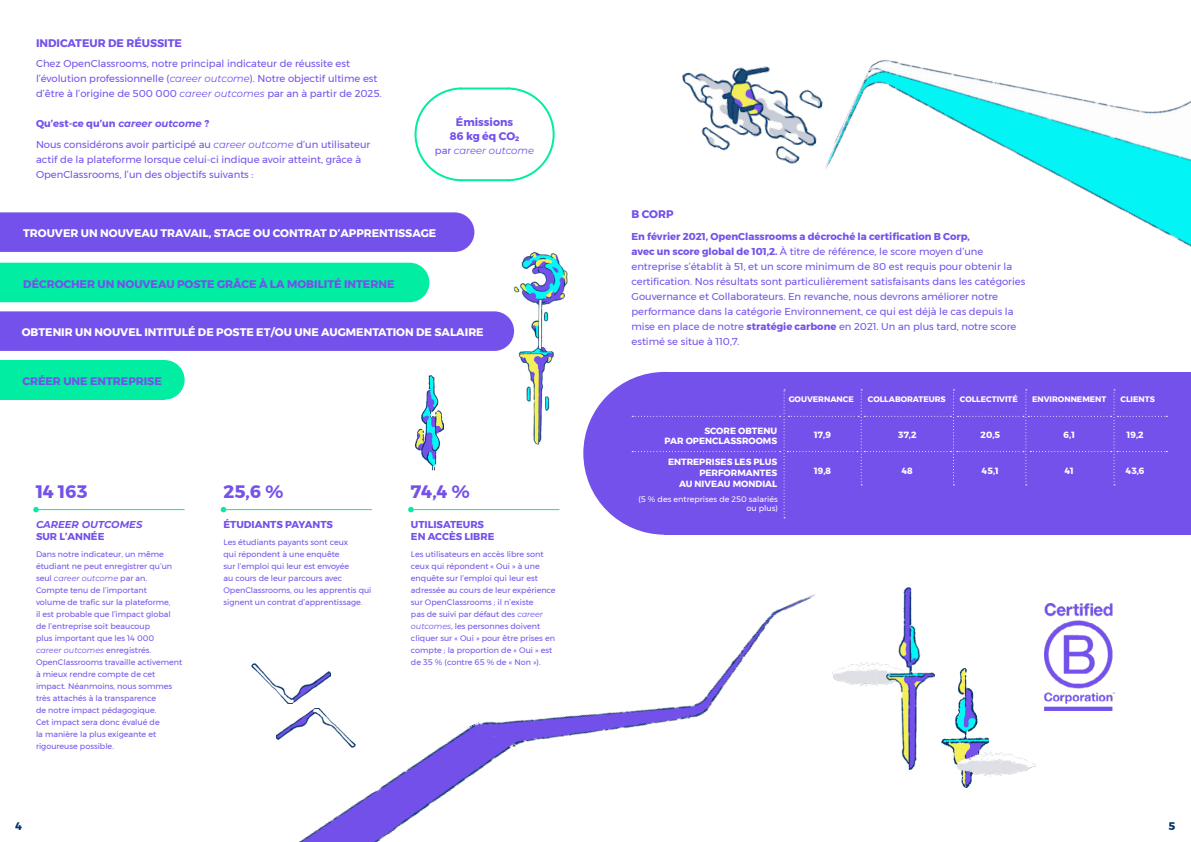
<style>
.page{position:relative;width:1191px;height:842px;background:#fff}
.page>*{position:absolute;margin:0;border:0;box-sizing:border-box;transform-origin:0 0}
.t1{font:700 18px "Montserrat";color:#7451eb}
.t2{font:700 11px "Montserrat";color:#fff}
.t3{font:700 11px/14px "Montserrat";color:#7451eb;text-align:center}
.t4{font:700 11px "Montserrat";color:#003668}
.t5{font:10px/15px "Montserrat";color:#7451eb}
.t6{font:700 10px/12px "Montserrat";color:#7451eb}
.t7{font:italic 10px "Montserrat";color:#7451eb}
.t8{font:italic 700 10px "Montserrat";color:#7451eb}
.t9{font:700 9px/10.8px "Montserrat";color:#fff;text-align:right}
.t10{font:8px/12px "Montserrat";color:#7451eb}
.t11{font:700 8px "Montserrat";color:#fff}
.t12{font:8px/9.6px "Montserrat";color:#fff;text-align:right}
.s1{font-style:italic}
.s2{font-weight:700}
.s3{font-weight:700;font-style:italic}
.s4{font-style:normal}
</style>
<div class="page">
<div style="left:0;top:212px;width:474px;height:40px;background:#7451eb"></div>
<div style="left:0;top:311px;width:503px;height:40px;background:#7451eb"></div>
<div style="left:0;top:263px;width:429px;height:39px;background:#00eda2"></div>
<img style="left:843px;top:662px;width:43px;height:25px">
<div style="left:0;top:360px;width:165px;height:40px;background:#00eda2"></div>
<div style="left:145px;top:360px;width:40px;height:40px;background:#00eda2;border-radius:50%"></div>
<hr style="left:36px;top:509px;width:149px;height:1px;background:#00eda2">
<svg style="left:33px;top:507px;width:6px;height:5px"></svg>
<hr style="left:223px;top:509px;width:149px;height:1px;background:#00eda2">
<svg style="left:221px;top:507px;width:5px;height:5px"></svg>
<hr style="left:411px;top:509px;width:148px;height:1px;background:#00eda2">
<svg style="left:408px;top:507px;width:6px;height:5px"></svg>
<svg style="left:414px;top:87px;width:141px;height:95px"></svg>
<img style="left:825px;top:59px;width:366px;height:188px">
<img style="left:1044px;top:604px;width:70px;height:107px">
<div style="left:664px;top:372px;width:527px;height:163px;background:#7451eb"></div>
<div style="left:583px;top:372px;width:163px;height:163px;background:#7451eb;border-radius:50%"></div>
<svg style="left:632px;top:389px;width:535px;height:129px"></svg>
<img style="left:682px;top:66px;width:141px;height:98px">
<img style="left:503px;top:252px;width:65px;height:193px">
<img style="left:415px;top:375px;width:29px;height:96px">
<img style="left:251px;top:664px;width:6px;height:8px">
<img style="left:257px;top:594px;width:586px;height:248px">
<img style="left:941px;top:669px;width:48px;height:119px">
<img style="left:886px;top:587px;width:48px;height:183px">
<img style="left:941px;top:748px;width:96px;height:32px">
<h2 class="t3" style="left:36px;top:36px;width:147px">INDICATEUR DE RÉUSSITE</h2>
<p class="t5" style="left:36px;top:56px;width:347px">Chez OpenClassrooms, notre principal indicateur de réussite est l’évolution professionnelle (<span class="s1">career outcome</span>). Notre objectif ultime est d’être à l’origine de 500 000 <span class="s1">career outcomes</span> par an à partir de 2025.</p>
<p class="t5" style="left:36px;top:113px;width:336px;line-height:20.7px"><span class="s2">Qu’est-ce qu’un</span> <span class="s3">career outcome</span> <span class="s2">?<br></span>Nous considérons avoir participé au <span class="s1">career outcome</span> d’un utilisateur</p>
<p class="t5" style="left:36px;top:151px;width:327px">actif de la plateforme lorsque celui-ci indique avoir atteint, grâce à<br>OpenClassrooms, l’un des objectifs suivants :</p>
<h2 class="t3" style="left:450px;top:115px;width:71px">Émissions<br>86 kg éq CO2</h2>
<p class="t7" style="left:435px;top:143px;width:101px"><span class="s4">par</span> career outcome</p>
<h2 class="t2" style="left:23px;top:225px;width:414px">TROUVER UN NOUVEAU TRAVAIL, STAGE OU CONTRAT D’APPRENTISSAGE</h2>
<h2 class="t3" style="left:23px;top:277px;width:373px">DÉCROCHER UN NOUVEAU POSTE GRÂCE À LA MOBILITÉ INTERNE</h2>
<h2 class="t2" style="left:22px;top:323px;width:463px">OBTENIR UN NOUVEL INTITULÉ DE POSTE ET/OU UNE AUGMENTATION DE SALAIRE</h2>
<h2 class="t3" style="left:22px;top:374px;width:141px">CRÉER UNE ENTREPRISE</h2>
<h1 class="t1" style="left:36px;top:477px;width:53px">14 163</h1>
<p class="t8" style="left:36px;top:518px;width:108px">CAREER OUTCOMES</p>
<p class="t6" style="left:36px;top:530px;width:70px">SUR L’ANNÉE</p>
<p class="t10" style="left:36px;top:548px;width:148px">Dans notre indicateur, un même étudiant ne peut enregistrer qu’un seul <span class="s1">career outcome</span> par an.<br>Compte tenu de l’important<br>volume de trafic sur la plateforme,<br>il est probable que l’impact global de l’entreprise soit beaucoup<br>plus important que les 14 000<br><span class="s1">career outcomes</span> enregistrés.<br>OpenClassrooms travaille activement à mieux rendre compte de cet impact. Néanmoins, nous sommes très attachés à la transparence<br>de notre impact pédagogique.<br>Cet impact sera donc évalué de<br>la manière la plus exigeante et rigoureuse possible.</p>
<h1 class="t1" style="left:223px;top:477px;width:61px">25,6 %</h1>
<p class="t6" style="left:223px;top:518px;width:111px">ÉTUDIANTS PAYANTS</p>
<p class="t10" style="left:223px;top:536px;width:149px">Les étudiants payants sont ceux<br>qui répondent à une enquête<br>sur l’emploi qui leur est envoyée<br>au cours de leur parcours avec<br>OpenClassrooms, ou les apprentis qui signent un contrat d’apprentissage.</p>
<h1 class="t1" style="left:411px;top:477px;width:60px">74,4 %</h1>
<p class="t6" style="left:411px;top:518px;width:85px">UTILISATEURS<br>EN ACCÈS LIBRE</p>
<p class="t10" style="left:411px;top:548px;width:146px">Les utilisateurs en accès libre sont ceux qui répondent « Oui » à une enquête sur l’emploi qui leur est adressée au cours de leur expérience sur OpenClassrooms ; il n’existe<br>pas de suivi par défaut des <span class="s1">career outcomes</span>, les personnes doivent cliquer sur « Oui » pour être prises en compte ; la proportion de « Oui » est de 35 % (contre 65 % de « Non »).</p>
<h2 class="t3" style="left:631px;top:207px;width:44px">B CORP</h2>
<p class="t5" style="left:631px;top:229px;width:395px"><span class="s2">En février 2021, OpenClassrooms a décroché la certification B Corp,<br>avec un score global de 101,2.</span> À titre de référence, le score moyen d’une entreprise s’établit à 51, et un score minimum de 80 est requis pour obtenir la certification. Nos résultats sont particulièrement satisfaisants dans les catégories Gouvernance et Collaborateurs. En revanche, nous devrons améliorer notre performance dans la catégorie Environnement, ce qui est déjà le cas depuis la mise en place de notre <span class="s2">stratégie carbone</span> en 2021. Un an plus tard, notre score estimé se situe à 110,7.</p>
<p class="t9" style="left:664px;top:425px;width:114px">SCORE OBTENU<br>PAR OPENCLASSROOMS</p>
<p class="t9" style="left:668px;top:456px;width:111px">ENTREPRISES LES PLUS<br>PERFORMANTES<br>AU NIVEAU MONDIAL</p>
<p class="t12" style="left:638px;top:494px;width:141px">(5 % des entreprises de 250 salariés ou plus)</p>
<p class="t11" style="left:788px;top:393px;width:67px">GOUVERNANCE</p>
<p class="t9" style="left:814px;top:430px;width:18px">17,9</p>
<p class="t9" style="left:814px;top:465px;width:19px">19,8</p>
<p class="t11" style="left:868px;top:393px;width:79px">COLLABORATEURS</p>
<p class="t9" style="left:898px;top:430px;width:20px">37,2</p>
<p class="t9" style="left:902px;top:465px;width:13px">48</p>
<p class="t11" style="left:960px;top:393px;width:59px">COLLECTIVITÉ</p>
<p class="t9" style="left:980px;top:430px;width:21px">20,5</p>
<p class="t9" style="left:982px;top:465px;width:18px">45,1</p>
<p class="t11" style="left:1032px;top:393px;width:76px">ENVIRONNEMENT</p>
<p class="t9" style="left:1063px;top:430px;width:13px">6,1</p>
<p class="t9" style="left:1064px;top:465px;width:11px">41</p>
<p class="t11" style="left:1120px;top:393px;width:36px">CLIENTS</p>
<p class="t9" style="left:1126px;top:430px;width:18px">19,2</p>
<p class="t9" style="left:1125px;top:465px;width:20px">43,6</p>
<h2 class="t4" style="left:16px;top:817px;width:8px">4</h2>
<h2 class="t4" style="left:1168px;top:817px;width:8px">5</h2>
</div>
